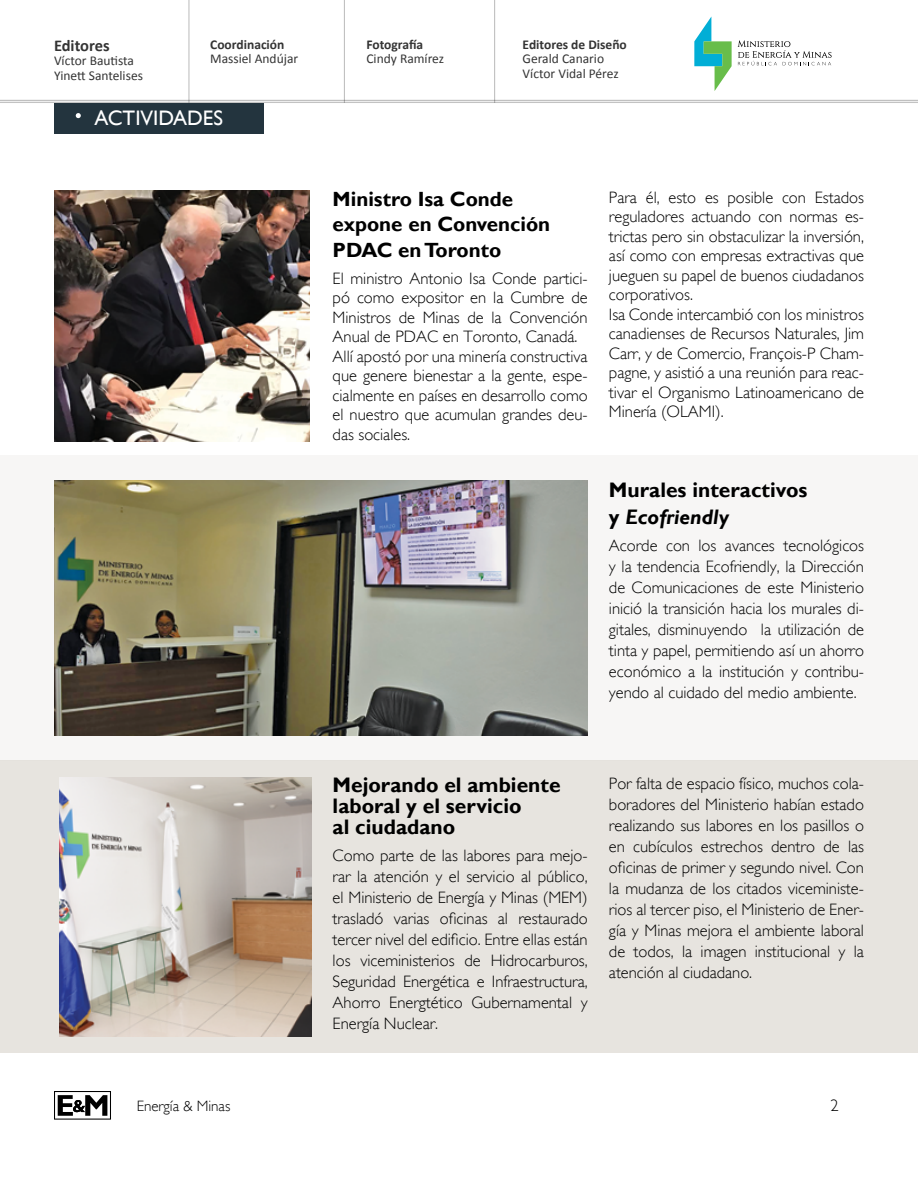
<style>
.page{position:relative;width:918px;height:1188px;background:#fff}
.page>*{position:absolute;margin:0;border:0;box-sizing:border-box;transform-origin:0 0}
.t1{font:700 21px/21px "Gill Sans";color:#000}
.t2{font:21px "Gill Sans";color:#fff}
.t3{font:700 20.55px/25.5px "Gill Sans";color:#000}
.t4{font:300 16.5px/21px "Gill Sans";color:#000;text-align:justify}
.t5{font:700 16.5px "Calibri";color:#000}
.t6{font:300 15px "Gill Sans";color:#000}
.t7{font:13.5px/14.5px "Calibri";color:#000}
.t8{font:700 13.5px "Calibri";color:#000}
.s1{font-style:italic}
</style>
<div class="page">
<svg style="left:54px;top:1091px;width:57px;height:29px"></svg>
<div style="left:0;top:760px;width:918px;height:293px;background:#e7e4df"></div>
<img style="left:54px;top:190px;width:256px;height:251px">
<div style="left:0;top:455px;width:918px;height:306px;background:#f7f6f5"></div>
<img style="left:60px;top:777px;width:251px;height:260px">
<img style="left:54px;top:481px;width:534px;height:254px">
<hr style="left:188px;top:0;width:2px;height:103px;background:#000">
<hr style="left:344px;top:0;width:1px;height:103px;background:#000">
<hr style="left:494px;top:0;width:1px;height:103px;background:#000">
<hr style="left:0;top:100px;width:918px;height:1px;background:#000">
<hr style="left:0;top:102px;width:918px;height:1px;background:#000">
<div style="left:54px;top:103px;width:210px;height:31px;background:#23343e"></div>
<svg style="left:76px;top:113px;width:5px;height:5px"></svg>
<svg style="left:694px;top:17px;width:38px;height:74px"></svg>
<svg style="left:738px;top:40px;width:94px;height:25px"></svg>
<p class="t5" style="left:54px;top:35px;width:57px">Editores</p>
<p class="t7" style="left:54px;top:54px;width:91px">Víctor Bautista<br>Yinett Santelises</p>
<p class="t8" style="left:210px;top:35px;width:76px">Coordinación</p>
<p class="t7" style="left:210px;top:51px;width:90px">Massiel Andújar</p>
<p class="t2" style="left:95px;top:106px;width:130px">ACTIVIDADES</p>
<p class="t8" style="left:366px;top:35px;width:58px">Fotografía</p>
<p class="t7" style="left:366px;top:51px;width:79px">Cindy Ramírez</p>
<p class="t8" style="left:523px;top:35px;width:106px">Editores de Diseño</p>
<p class="t7" style="left:523px;top:51px;width:98px">Gerald Canario<br>Víctor Vidal Pérez</p>
<p class="t3" style="left:333px;top:186px;width:219px">Ministro Isa Conde expone en Convención<br>PDAC en Toronto</p>
<p class="t4" style="left:333px;top:268px;width:257px;line-height:19.5px;text-align:left">El ministro Antonio Isa Conde partici&shy;pó como expositor en la Cumbre de Ministros de Minas de la Convención Anual de PDAC en Toronto, Canadá.<br>Allí apostó por una minería constructiva que genere bienestar a la gente, espe&shy;cialmente en países en desarrollo como el nuestro que acumulan grandes deu&shy;das sociales.</p>
<p class="t4" style="left:609px;top:187px;width:257px;line-height:19.5px;text-align:left">Para él, esto es posible con Estados reguladores actuando con normas es&shy;trictas pero sin obstaculizar la inversión, así como con empresas extractivas que jueguen su papel de buenos ciudadanos corporativos.<br>Isa Conde intercambió con los ministros canadienses de Recursos Naturales, Jim Carr, y de Comercio, François-P Cham&shy;pagne, y asistió a una reunión para reac&shy;tivar el Organismo Latinoamericano de Minería (OLAMI).</p>
<p class="t1" style="left:609px;top:476px;width:200px;line-height:27px">Murales interactivos y <span class="s1">Ecofriendly</span></p>
<p class="t4" style="left:609px;top:534px;width:257px">Acorde con los avances tecnológicos y la tendencia Ecofriendly, la Dirección de Comunicaciones de este Ministerio inició la transición hacia los murales di&shy;gitales, disminuyendo la utilización de tinta y papel, permitiendo así un ahorro económico a la institución y contribu&shy;yendo al cuidado del medio ambiente.</p>
<p class="t1" style="left:333px;top:775px;width:229px">Mejorando el ambiente laboral y el servicio<br>al ciudadano</p>
<p class="t4" style="left:333px;top:845px;width:257px">Como parte de las labores para mejo&shy;rar la atención y el servicio al público, el Ministerio de Energía y Minas (MEM) trasladó varias oficinas al restaurado tercer nivel del edificio. Entre ellas están los viceministerios de Hidrocarburos, Seguridad Energética e Infraestructura, Ahorro Energtético Gubernamental y Energía Nuclear.</p>
<p class="t4" style="left:609px;top:773px;width:257px">Por falta de espacio físico, muchos cola&shy;boradores del Ministerio habían estado realizando sus labores en los pasillos o en cubículos estrechos dentro de las oficinas de primer y segundo nivel. Con la mudanza de los citados viceministe&shy;rios al tercer piso, el Ministerio de Ener&shy;gía y Minas mejora el ambiente laboral de todos, la imagen institucional y la atención al ciudadano.</p>
<p class="t6" style="left:137px;top:1097px;width:95px">Energía &amp; Minas</p>
<p class="t4" style="left:831px;top:1095px;width:10px">2</p>
</div>
